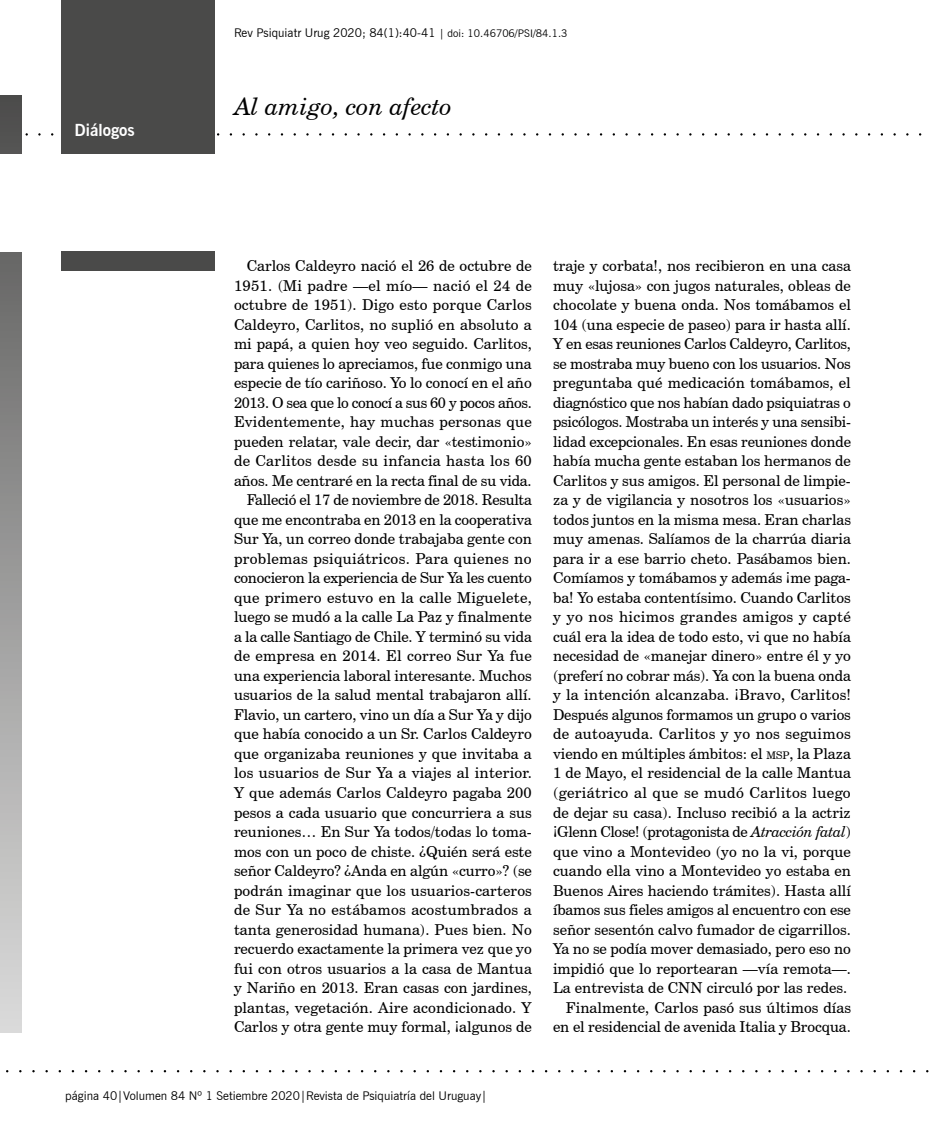
<style>
.page{position:relative;width:936px;height:1132px;background:#fff}
.page>*{position:absolute;margin:0;border:0;box-sizing:border-box;transform-origin:0 0}
.t1{font:italic 24px "Century Schoolbook BT";color:#000}
.t2{font:700 16.5px "News Gothic BT";color:#fff}
.t3{font:15px/19.5px "Century Schoolbook BT";color:#000;text-align:right}
.t4{font:12px "News Gothic BT";color:#000}
.s1{font-size:10.5px}
.s2{font-style:inherit}
.s3{font-style:italic}
</style>
<div class="page">
<div style="left:62px;top:0;width:153px;height:154px;background:#4a4a49"></div>
<div style="left:62px;top:251px;width:153px;height:20px;background:#4a4a49"></div>
<svg style="left:0;top:95px;width:21px;height:936px;background:#9d9c9c"></svg>
<div style="left:0;top:154px;width:31px;height:97px;background:#fff"></div>
<p class="t4" style="left:234px;top:25px;width:335px">Rev Psiquiatr Urug 2020; 84(1):40-41 <span class="s1">| doi</span><span class="s1">:</span> <span class="s1">10.46706/PSI/84.1.3</span></p>
<p class="t2" style="left:74px;top:120px;width:62px">Diálogos</p>
<h1 class="t1" style="left:234px;top:91px;width:219px">Al amigo, con afecto</h1>
<p class="t3" style="left:234px;top:256px;width:299px">Carlos Caldeyro nació el 26 de octubre de 1951. (Mi padre —el mío— nació el 24 de octubre de 1951). Digo esto porque Carlos Caldeyro, Carlitos, no suplió en absoluto a mi papá, a quien hoy veo seguido. Carlitos, para quienes lo apreciamos, fue conmigo una especie de tío cariñoso. Yo lo conocí en el año 2013. O sea que lo conocí a sus 60 y pocos años.<br>Evidentemente, hay muchas personas que pueden relatar, vale decir, dar «testimonio» de Carlitos desde su infancia hasta los 60 años. Me centraré en la recta final de su vida.<br>Falleció el 17 de noviembre de 2018. Resulta que me encontraba en 2013 en la cooperativa Sur Ya, un correo donde trabajaba gente con problemas psiquiátricos. Para quienes no conocieron la experiencia de Sur Ya les cuento que primero estuvo en la calle Miguelete, luego se mudó a la calle La Paz y finalmente a la calle Santiago de Chile. Y terminó su vida de empresa en 2014. El correo Sur Ya fue una experiencia laboral interesante. Muchos usuarios de la salud mental trabajaron allí.<br>Flavio, un cartero, vino un día a Sur Ya y dijo que había conocido a un Sr. Carlos Caldeyro que organizaba reuniones y que invitaba a los usuarios de Sur Ya a viajes al interior.<br>Y que además Carlos Caldeyro pagaba 200 pesos a cada usuario que concurriera a sus reuniones… En Sur Ya todos/todas lo toma&shy;mos con un poco de chiste. ¿Quién será este señor Caldeyro? ¿Anda en algún «curro»? (se podrán imaginar que los usuarios-carteros de Sur Ya no estábamos acostumbrados a tanta generosidad humana). Pues bien. No recuerdo exactamente la primera vez que yo fui con otros usuarios a la casa de Mantua y Nariño en 2013. Eran casas con jardines, plantas, vegetación. Aire acondicionado. Y Carlos y otra gente muy formal, ¡algunos de</p>
<p class="t3" style="left:553px;top:256px;width:299px">traje y corbata!, nos recibieron en una casa muy «lujosa» con jugos naturales, obleas de chocolate y buena onda. Nos tomábamos el 104 (una especie de paseo) para ir hasta allí.<br>Y en esas reuniones Carlos Caldeyro, Carlitos, se mostraba muy bueno con los usuarios. Nos preguntaba qué medicación tomábamos, el diagnóstico que nos habían dado psiquiatras o psicólogos. Mostraba un interés y una sensibi&shy;lidad excepcionales. En esas reuniones donde había mucha gente estaban los hermanos de Carlitos y sus amigos. El personal de limpie&shy;za y de vigilancia y nosotros los «usuarios» todos juntos en la misma mesa. Eran charlas muy amenas. Salíamos de la charrúa diaria para ir a ese barrio cheto. Pasábamos bien.<br>Comíamos y tomábamos y además ¡me paga&shy;ba! Yo estaba contentísimo. Cuando Carlitos y yo nos hicimos grandes amigos y capté cuál era la idea de todo esto, vi que no había necesidad de «manejar dinero» entre él y yo (preferí no cobrar más). Ya con la buena onda y la intención alcanzaba. ¡Bravo, Carlitos!<br>Después algunos formamos un grupo o varios de autoayuda. Carlitos y yo nos seguimos viendo en múltiples ámbitos: el <span class="s1">msp</span><span class="s2">,</span> la Plaza 1 de Mayo, el residencial de la calle Mantua (geriátrico al que se mudó Carlitos luego de dejar su casa). Incluso recibió a la actriz ¡Glenn Close! (protagonista de <span class="s3">Atracción fatal</span>) que vino a Montevideo (yo no la vi, porque cuando ella vino a Montevideo yo estaba en Buenos Aires haciendo trámites). Hasta allí íbamos sus fieles amigos al encuentro con ese señor sesentón calvo fumador de cigarrillos.<br>Ya no se podía mover demasiado, pero eso no impidió que lo reportearan —vía remota—.<br>La entrevista de CNN circuló por las redes.<br>Finalmente, Carlos pasó sus últimos días en el residencial de avenida Italia y Brocqua.</p>
<p class="t4" style="left:65px;top:1087px;width:423px">página 40|Volumen 84 Nº 1 Setiembre 2020|Revista de Psiquiatría del Uruguay|</p>
</div>
